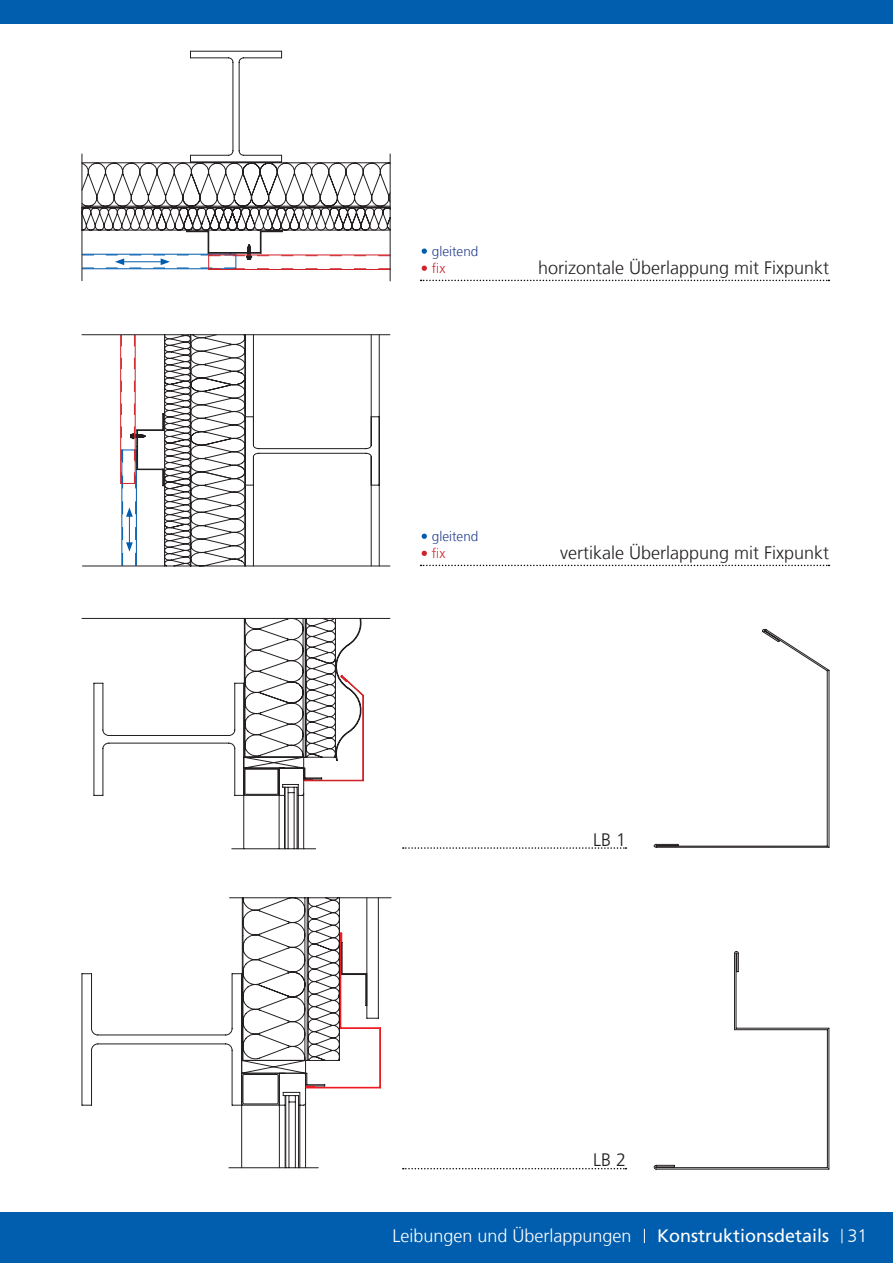
<style>
.page{position:relative;width:893px;height:1263px;background:#fff}
.page>*{position:absolute;margin:0;border:0;box-sizing:border-box;transform-origin:0 0}
.t1{font:300 18px "Frutiger LT Com";color:#231f20}
.t2{font:300 18px "Frutiger LT Com";color:#fff}
.t3{font:18px "Frutiger LT Com";color:#fff}
.t4{font:300 13.5px "Frutiger LT Com";color:#253f8e}
.t5{font:300 13.5px "Frutiger LT Com";color:#d1232a}
.s1{font-weight:300}
</style>
<div class="page">
<svg style="left:422px;top:248px;width:5px;height:6px"></svg>
<svg style="left:422px;top:534px;width:5px;height:5px"></svg>
<svg style="left:422px;top:266px;width:5px;height:5px"></svg>
<svg style="left:422px;top:551px;width:5px;height:5px"></svg>
<div style="left:0;top:1212px;width:893px;height:51px;background:#015dad"></div>
<div style="left:0;top:0;width:893px;height:24px;background:#015dad"></div>
<svg style="left:403px;top:847px;width:223px;height:2px"></svg>
<svg style="left:421px;top:565px;width:408px;height:1px"></svg>
<svg style="left:421px;top:280px;width:408px;height:1px"></svg>
<svg style="left:654px;top:951px;width:175px;height:219px"></svg>
<svg style="left:403px;top:1168px;width:223px;height:1px"></svg>
<svg style="left:653px;top:628px;width:177px;height:220px"></svg>
<svg style="left:82px;top:617px;width:308px;height:232px"></svg>
<svg style="left:81px;top:51px;width:310px;height:203px"></svg>
<svg style="left:82px;top:154px;width:309px;height:127px"></svg>
<svg style="left:82px;top:334px;width:308px;height:232px"></svg>
<svg style="left:82px;top:973px;width:147px;height:195px"></svg>
<svg style="left:229px;top:897px;width:162px;height:271px"></svg>
<svg style="left:842px;top:1229px;width:1px;height:14px"></svg>
<svg style="left:644px;top:1229px;width:1px;height:14px"></svg>
<p class="t4" style="left:432px;top:243px;width:48px">gleitend</p>
<p class="t5" style="left:432px;top:260px;width:15px">fix</p>
<p class="t1" style="left:538px;top:258px;width:293px">horizontale Überlappung mit Fixpunkt</p>
<p class="t4" style="left:432px;top:528px;width:48px">gleitend</p>
<p class="t5" style="left:432px;top:545px;width:15px">fix</p>
<p class="t1" style="left:560px;top:543px;width:271px">vertikale Überlappung mit Fixpunkt</p>
<p class="t1" style="left:593px;top:829px;width:35px">LB 1</p>
<p class="t1" style="left:593px;top:1149px;width:35px">LB 2</p>
<p class="t2" style="left:392px;top:1225px;width:241px">Leibungen und Überlappungen</p>
<p class="t3" style="left:657px;top:1225px;width:212px">Konstruktionsdetails <span class="s1">31</span></p>
</div>
